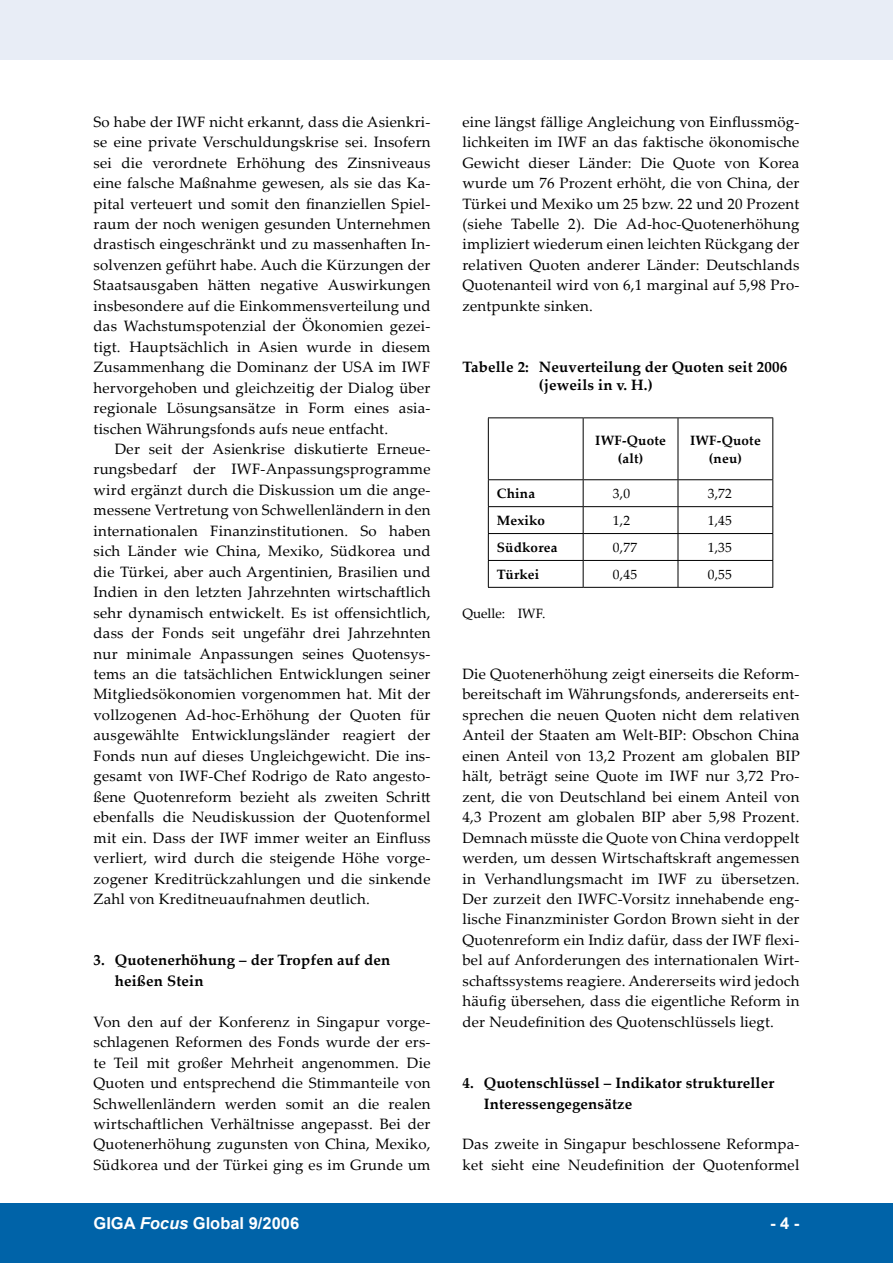
<style>
.page{position:relative;width:893px;height:1263px;background:#fff}
.page>*{position:absolute;margin:0;border:0;box-sizing:border-box;transform-origin:0 0}
.t1{font:700 16.5px "Arial";color:#fff}
.t2{font:15px/20.4px "Palatino Linotype";letter-spacing:.015em;color:#000;text-align:justify}
.t3{font:700 15px/20.4px "Palatino Linotype";letter-spacing:.01em;color:#000}
.t4{font:700 13.5px/18px "Palatino Linotype";letter-spacing:.015em;color:#000;text-align:center}
.t5{font:13.5px "Palatino Linotype";color:#000}
.s1{font-style:italic}
</style>
<div class="page">
<div style="left:0;top:1203px;width:893px;height:60px;background:#0063a8"></div>
<div style="left:0;top:0;width:893px;height:60px;background:#e8edf6"></div>
<hr style="left:488px;top:417px;width:95px;height:1px;background:#000">
<hr style="left:488px;top:418px;width:1px;height:61px;background:#000">
<hr style="left:583px;top:417px;width:95px;height:1px;background:#000">
<hr style="left:583px;top:418px;width:1px;height:61px;background:#000">
<hr style="left:678px;top:417px;width:95px;height:1px;background:#000">
<hr style="left:678px;top:418px;width:1px;height:61px;background:#000">
<hr style="left:772px;top:418px;width:1px;height:61px;background:#000">
<hr style="left:488px;top:479px;width:95px;height:1px;background:#000">
<hr style="left:583px;top:479px;width:95px;height:1px;background:#000">
<hr style="left:678px;top:479px;width:95px;height:1px;background:#000">
<hr style="left:488px;top:506px;width:95px;height:1px;background:#000">
<hr style="left:583px;top:506px;width:95px;height:1px;background:#000">
<hr style="left:678px;top:506px;width:95px;height:1px;background:#000">
<hr style="left:488px;top:533px;width:95px;height:1px;background:#000">
<hr style="left:583px;top:533px;width:95px;height:1px;background:#000">
<hr style="left:678px;top:533px;width:95px;height:1px;background:#000">
<hr style="left:488px;top:560px;width:95px;height:1px;background:#000">
<svg style="left:488px;top:480px;width:1px;height:107px"></svg>
<hr style="left:583px;top:560px;width:95px;height:1px;background:#000">
<svg style="left:583px;top:480px;width:1px;height:107px"></svg>
<hr style="left:678px;top:560px;width:95px;height:1px;background:#000">
<svg style="left:678px;top:480px;width:1px;height:107px"></svg>
<svg style="left:772px;top:480px;width:1px;height:107px"></svg>
<hr style="left:488px;top:587px;width:95px;height:1px;background:#000">
<hr style="left:583px;top:587px;width:95px;height:1px;background:#000">
<hr style="left:678px;top:587px;width:95px;height:1px;background:#000">
<p class="t2" style="left:94px;top:111px;width:339px">So habe der IWF nicht erkannt, dass die Asienkri&shy;se eine private Verschuldungskrise sei. Insofern sei die verordnete Erhöhung des Zinsniveaus eine falsche Maßnahme gewesen, als sie das Ka&shy;pital verteuert und somit den finanziellen Spiel&shy;raum der noch wenigen gesunden Unternehmen drastisch eingeschränkt und zu massenhaften In&shy;solvenzen geführt habe. Auch die Kürzungen der Staatsausgaben hätten negative Auswirkungen insbesondere auf die Einkommensverteilung und das Wachstumspotenzial der Ökonomien gezei&shy;tigt. Hauptsächlich in Asien wurde in diesem Zusammenhang die Dominanz der USA im IWF hervorgehoben und gleichzeitig der Dialog über regionale Lösungsansätze in Form eines asia&shy;tischen Währungsfonds aufs neue entfacht.</p>
<p class="t2" style="left:94px;top:438px;width:339px;text-indent:21px">Der seit der Asienkrise diskutierte Erneue&shy;rungsbedarf der IWF-Anpassungsprogramme wird ergänzt durch die Diskussion um die ange&shy;messene Vertretung von Schwellenländern in den internationalen Finanzinstitutionen. So haben sich Länder wie China, Mexiko, Südkorea und die Türkei, aber auch Argentinien, Brasilien und Indien in den letzten Jahrzehnten wirtschaftlich sehr dynamisch entwickelt. Es ist offensichtlich, dass der Fonds seit ungefähr drei Jahrzehnten nur minimale Anpassungen seines Quotensys&shy;tems an die tatsächlichen Entwicklungen seiner Mitgliedsökonomien vorgenommen hat. Mit der vollzogenen Ad-hoc-Erhöhung der Quoten für ausgewählte Entwicklungsländer reagiert der Fonds nun auf dieses Ungleichgewicht. Die ins&shy;gesamt von IWF-Chef Rodrigo de Rato angesto&shy;ßene Quotenreform bezieht als zweiten Schritt ebenfalls die Neudiskussion der Quotenformel mit ein. Dass der IWF immer weiter an Einfluss verliert, wird durch die steigende Höhe vorge&shy;zogener Kreditrückzahlungen und die sinkende Zahl von Kreditneuaufnahmen deutlich.</p>
<p class="t3" style="left:115px;top:949px;width:277px;text-indent:-21px">3. Quotenerhöhung – der Tropfen auf den heißen Stein</p>
<p class="t2" style="left:94px;top:1011px;width:339px">Von den auf der Konferenz in Singapur vorge&shy;schlagenen Reformen des Fonds wurde der ers&shy;te Teil mit großer Mehrheit angenommen. Die Quoten und entsprechend die Stimmanteile von Schwellenländern werden somit an die realen wirtschaftlichen Verhältnisse angepasst. Bei der Quotenerhöhung zugunsten von China, Mexiko, Südkorea und der Türkei ging es im Grunde um</p>
<p class="t2" style="left:462px;top:111px;width:339px">eine längst fällige Angleichung von Einflussmög&shy;lichkeiten im IWF an das faktische ökonomische Gewicht dieser Länder: Die Quote von Korea wurde um 76 Prozent erhöht, die von China, der Türkei und Mexiko um 25 bzw. 22 und 20 Prozent (siehe Tabelle 2). Die Ad-hoc-Quotenerhöhung impliziert wiederum einen leichten Rückgang der relativen Quoten anderer Länder: Deutschlands Quotenanteil wird von 6,1 marginal auf 5,98 Pro&shy;zentpunkte sinken.</p>
<p class="t3" style="left:539px;top:358px;width:250px;line-height:18px;text-indent:-77px">Tabelle 2: Neuverteilung der Quoten seit 2006 (jeweils in v. H.)</p>
<p class="t4" style="left:595px;top:431px;width:72px">IWF-Quote (alt)</p>
<p class="t4" style="left:690px;top:431px;width:72px">IWF-Quote (neu)</p>
<p class="t4" style="left:497px;top:484px;width:40px">China</p>
<p class="t5" style="left:613px;top:484px;width:19px">3,0</p>
<p class="t5" style="left:708px;top:484px;width:26px">3,72</p>
<p class="t4" style="left:497px;top:511px;width:50px">Mexiko</p>
<p class="t5" style="left:613px;top:511px;width:19px">1,2</p>
<p class="t5" style="left:708px;top:511px;width:26px">1,45</p>
<p class="t4" style="left:497px;top:538px;width:62px">Südkorea</p>
<p class="t5" style="left:613px;top:538px;width:26px">0,77</p>
<p class="t5" style="left:708px;top:538px;width:26px">1,35</p>
<p class="t4" style="left:497px;top:565px;width:44px">Türkei</p>
<p class="t5" style="left:613px;top:565px;width:26px">0,45</p>
<p class="t5" style="left:708px;top:565px;width:26px">0,55</p>
<p class="t5" style="left:462px;top:603px;width:85px">Quelle: IWF.</p>
<p class="t2" style="left:462px;top:663px;width:339px">Die Quotenerhöhung zeigt einerseits die Reform&shy;bereitschaft im Währungsfonds, andererseits ent&shy;sprechen die neuen Quoten nicht dem relativen Anteil der Staaten am Welt-BIP: Obschon China einen Anteil von 13,2 Prozent am globalen BIP hält, beträgt seine Quote im IWF nur 3,72 Pro&shy;zent, die von Deutschland bei einem Anteil von 4,3 Prozent am globalen BIP aber 5,98 Prozent.<br>Demnach müsste die Quote von China verdoppelt werden, um dessen Wirtschaftskraft angemessen in Verhandlungsmacht im IWF zu übersetzen.<br>Der zurzeit den IWFC-Vorsitz innehabende eng&shy;lische Finanzminister Gordon Brown sieht in der Quotenreform ein Indiz dafür, dass der IWF flexi&shy;bel auf Anforderungen des internationalen Wirt&shy;schaftssystems reagiere. Andererseits wird jedoch häufig übersehen, dass die eigentliche Reform in der Neudefinition des Quotenschlüssels liegt.</p>
<p class="t3" style="left:484px;top:1072px;width:292px;text-indent:-21px">4. Quotenschlüssel – Indikator struktureller<br>Interessengegensätze</p>
<p class="t2" style="left:462px;top:1133px;width:338px">Das zweite in Singapur beschlossene Reformpa&shy;ket sieht eine Neudefinition der Quotenformel</p>
<p class="t1" style="left:94px;top:1212px;width:207px">GIGA <span class="s1">Focus</span> Global 9/2006</p>
<p class="t1" style="left:770px;top:1212px;width:31px">- -</p>
</div>
